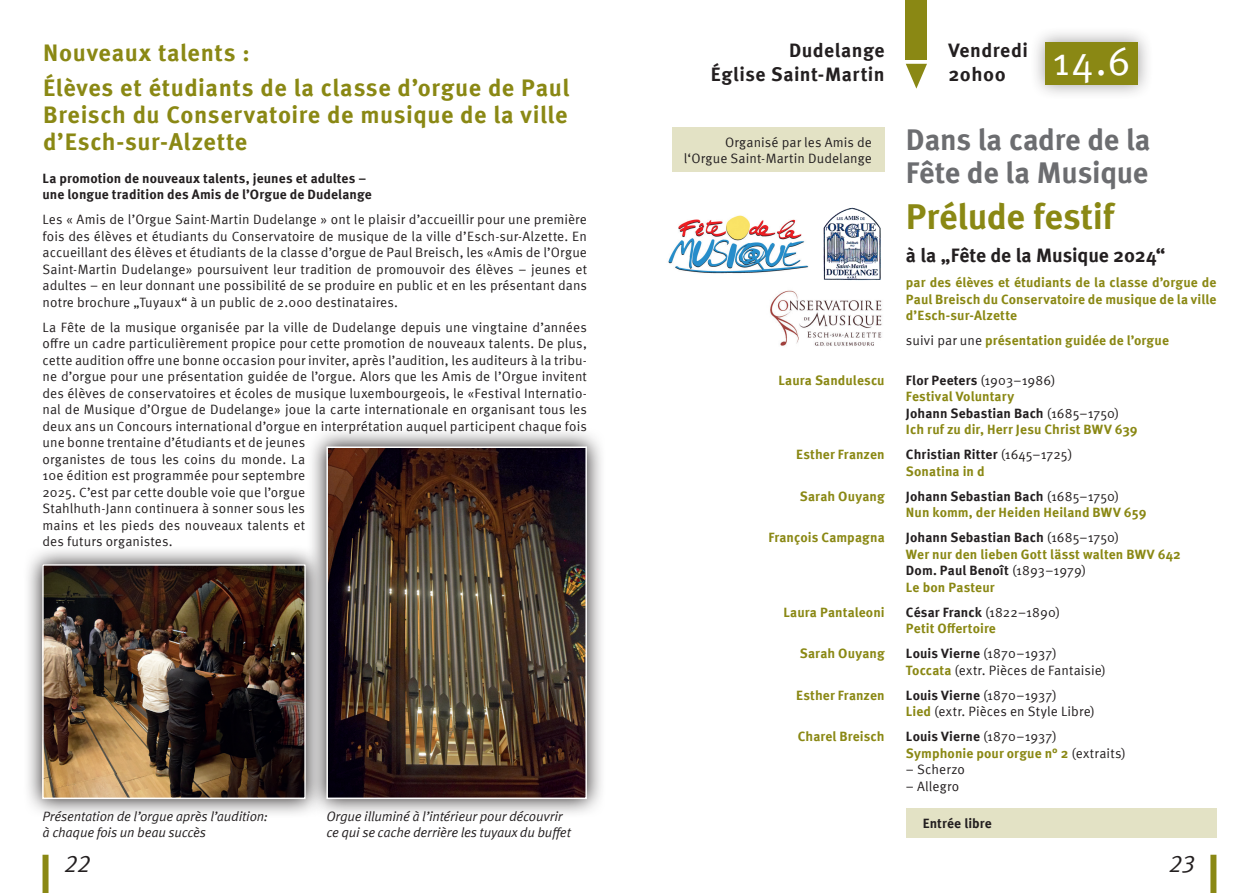
<style>
.page{position:relative;width:1259px;height:893px;background:#fff}
.page>*{position:absolute;margin:0;border:0;box-sizing:border-box;transform-origin:0 0}
.t1{font:700 36px "Meta Pro";letter-spacing:-.01em;color:#8a8814}
.t2{font:700 30px/33px "Meta Pro";letter-spacing:-.01em;color:#6c6d70}
.t3{font:700 24px/35.5px "Meta Pro";letter-spacing:.02em;color:#8a8814}
.t4{font:italic 24px "Meta Pro";color:#231f20}
.t5{font:700 19.5px/24px "Meta Pro";letter-spacing:.02em;color:#231f20;text-align:right}
.t6{font:700 19.5px "Meta Pro";letter-spacing:-.01em;color:#231f20}
.t7{font:13.5px/16.5px "Meta Pro";letter-spacing:.005em;color:#231f20}
.t8{font:700 13.5px/16.5px "Meta Pro";letter-spacing:.005em;color:#8a8814}
.t9{font:700 13.5px/16.5px "Meta Pro";letter-spacing:.005em;color:#231f20}
.t10{font:italic 13.5px/16.5px "Meta Pro";letter-spacing:-.015em;color:#231f20}
.s1{font-weight:400;color:#231f20}
.s2{color:#231f20}
.s3{font-weight:400}
.s4{color:#8a8814}
.s5{font-weight:700}
.s6{font-weight:700;color:#8a8814}
</style>
<div class="page">
<div style="left:1210px;top:855px;width:6px;height:38px;background:#8a8814"></div>
<div style="left:43px;top:855px;width:6px;height:38px;background:#8a8814"></div>
<div style="left:905px;top:0;width:22px;height:60px;background:#8a8814"></div>
<svg style="left:906px;top:64px;width:21px;height:25px"></svg>
<div style="left:1029px;top:26px;width:124px;height:75px;background:#231f20;opacity:.45"></div>
<div style="left:1045px;top:43px;width:92px;height:42px;background:#8a8814"></div>
<svg style="left:28px;top:550px;width:280px;height:264px;background:#cbcaca"></svg>
<img style="left:45px;top:567px;width:258px;height:229px">
<div style="left:42px;top:564px;width:264px;height:235px;border:2px solid #fff"></div>
<svg style="left:308px;top:432px;width:293px;height:381px;background:#c9c8c8"></svg>
<img style="left:329px;top:449px;width:255px;height:347px">
<div style="left:326px;top:446px;width:261px;height:353px;border:2px solid #fff"></div>
<div style="left:672px;top:128px;width:212px;height:44px;background:#e3e2c5"></div>
<div style="left:905px;top:808px;width:311px;height:30px;background:#e3e2c5"></div>
<img style="left:823px;top:207px;width:58px;height:74px">
<img style="left:668px;top:215px;width:141px;height:59px">
<img style="left:770px;top:290px;width:112px;height:56px">
<h3 class="t3" style="left:43px;top:33px;width:527px">Nouveaux talents :<br>Élèves et étudiants de la classe d’orgue de Paul</h3>
<h3 class="t3" style="left:43px;top:100px;width:526px;line-height:27px">Breisch du Conservatoire de musique de la ville d’Esch-sur-Alzette</h3>
<p class="t9" style="left:43px;top:169px;width:331px">La promotion de nouveaux talents, jeunes et adultes – une longue tradition des Amis de l’Orgue de Dudelange</p>
<p class="t7" style="left:43px;top:210px;width:546px;text-align:justify">Les « Amis de l’Orgue Saint-Martin Dudelange » ont le plaisir d’accueillir pour une première fois des élèves et étudiants du Conservatoire de musique de la ville d’Esch-sur-Alzette. En accueillant des élèves et étudiants de la classe d’orgue de Paul Breisch, les «Amis de l’Orgue Saint-Martin Dudelange» poursuivent leur tradition de promouvoir des élèves – jeunes et adultes – en leur donnant une possibilité de se produire en public et en les présentant dans notre brochure „Tuyaux“ à un public de 2.000 destinataires.</p>
<p class="t7" style="left:43px;top:318px;width:546px">La Fête de la musique organisée par la ville de Dudelange depuis une vingtaine d’années offre un cadre particulièrement propice pour cette promotion de nouveaux talents. De plus, cette audition offre une bonne occasion pour inviter, après l’audition, les auditeurs à la tribu&shy;ne d’orgue pour une présentation guidée de l’orgue. Alors que les Amis de l’Orgue invitent des élèves de conservatoires et écoles de musique luxembourgeois, le «Festival Internatio&shy;nal de Musique d’Orgue de Dudelange» joue la carte internationale en organisant tous les deux ans un Concours international d’orgue en interprétation auquel participent chaque fois une bonne trentaine d’étudiants et de jeunes<br>organistes de tous les coins du monde. La<br>10e édition est programmée pour septembre<br>2025. C’est par cette double voie que l’orgue<br>Stahlhuth-Jann continuera à sonner sous les<br>mains et les pieds des nouveaux talents et<br>des futurs organistes.</p>
<p class="t10" style="left:43px;top:807px;width:227px">Présentation de l’orgue après l’audition: à chaque fois un beau succès</p>
<p class="t10" style="left:326px;top:807px;width:246px">Orgue illuminé à l’intérieur pour découvrir ce qui se cache derrière les tuyaux du buffet</p>
<h3 class="t5" style="left:711px;top:37px;width:175px">Dudelange<br>Église Saint-Martin</h3>
<h3 class="t5" style="left:948px;top:37px;width:184px;text-align:left">Vendredi<br>20h00 <sup>14.6</sup></h3>
<p class="t7" style="left:684px;top:133px;width:190px;text-align:right">Organisé par les Amis de l‘Orgue Saint-Martin Dudelange</p>
<h2 class="t2" style="left:906px;top:122px;width:246px">Dans la cadre de la<br>Fête de la Musique</h2>
<h1 class="t1" style="left:906px;top:189px;width:210px">Prélude festif</h1>
<h3 class="t6" style="left:906px;top:240px;width:261px">à la „Fête de la Musique 2024“</h3>
<p class="t8" style="left:906px;top:273px;width:312px;text-align:justify">par des élèves et étudiants de la classe d’orgue de Paul Breisch du Conservatoire de musique de la ville d’Esch-sur-Alzette</p>
<p class="t8" style="left:906px;top:331px;width:264px"><span class="s1">suivi par une</span> présentation guidée de l’orgue</p>
<p class="t8" style="left:778px;top:371px;width:108px">Laura Sandulescu</p>
<p class="t8" style="left:906px;top:371px;width:233px"><span class="s2">Flor Peeters</span> <span class="s1">(1903–1986)<br></span>Festival Voluntary<br><span class="s2">Johann Sebastian Bach</span> <span class="s1">(1685–1750)<br></span>Ich ruf zu dir, Herr Jesu Christ BWV 639</p>
<p class="t8" style="left:796px;top:446px;width:90px">Esther Franzen</p>
<p class="t9" style="left:906px;top:446px;width:168px">Christian Ritter <span class="s3">(1645–1725)<br></span><span class="s4">Sonatina in d</span></p>
<p class="t8" style="left:800px;top:487px;width:86px">Sarah Ouyang</p>
<p class="t8" style="left:906px;top:487px;width:242px"><span class="s2">Johann Sebastian Bach</span> <span class="s1">(1685–1750)<br></span>Nun komm, der Heiden Heiland BWV 659</p>
<p class="t8" style="left:768px;top:529px;width:118px">François Campagna</p>
<p class="t8" style="left:906px;top:529px;width:276px"><span class="s2">Johann Sebastian Bach</span> <span class="s1">(1685–1750)<br></span>Wer nur den lieben Gott lässt walten BWV 642<br><span class="s2">Dom. Paul Benoît</span> <span class="s1">(1893–1979)<br></span>Le bon Pasteur</p>
<p class="t8" style="left:783px;top:603px;width:103px">Laura Pantaleoni</p>
<p class="t8" style="left:906px;top:603px;width:156px"><span class="s2">César Franck</span> <span class="s1">(1822–1890)<br></span>Petit Offertoire</p>
<p class="t8" style="left:800px;top:645px;width:86px">Sarah Ouyang</p>
<p class="t7" style="left:906px;top:645px;width:201px"><span class="s5">Louis Vierne</span> (1870–1937)<br><span class="s6">Toccata</span> (extr. Pièces de Fantaisie)</p>
<p class="t8" style="left:796px;top:686px;width:90px">Esther Franzen</p>
<p class="t7" style="left:906px;top:686px;width:190px"><span class="s5">Louis Vierne</span> (1870–1937)<br><span class="s6">Lied</span> (extr. Pièces en Style Libre)</p>
<p class="t8" style="left:797px;top:728px;width:88px">Charel Breisch</p>
<p class="t7" style="left:906px;top:728px;width:221px"><span class="s5">Louis Vierne</span> (1870–1937)<br><span class="s6">Symphonie pour orgue n° 2</span> (extraits)</p>
<p class="t7" style="left:906px;top:761px;width:61px">– Scherzo</p>
<p class="t7" style="left:906px;top:777px;width:55px">– Allegro</p>
<p class="t9" style="left:922px;top:814px;width:71px">Entrée libre</p>
<h3 class="t4" style="left:64px;top:845px;width:28px">22</h3>
<h3 class="t4" style="left:1168px;top:845px;width:28px">23</h3>
</div>
